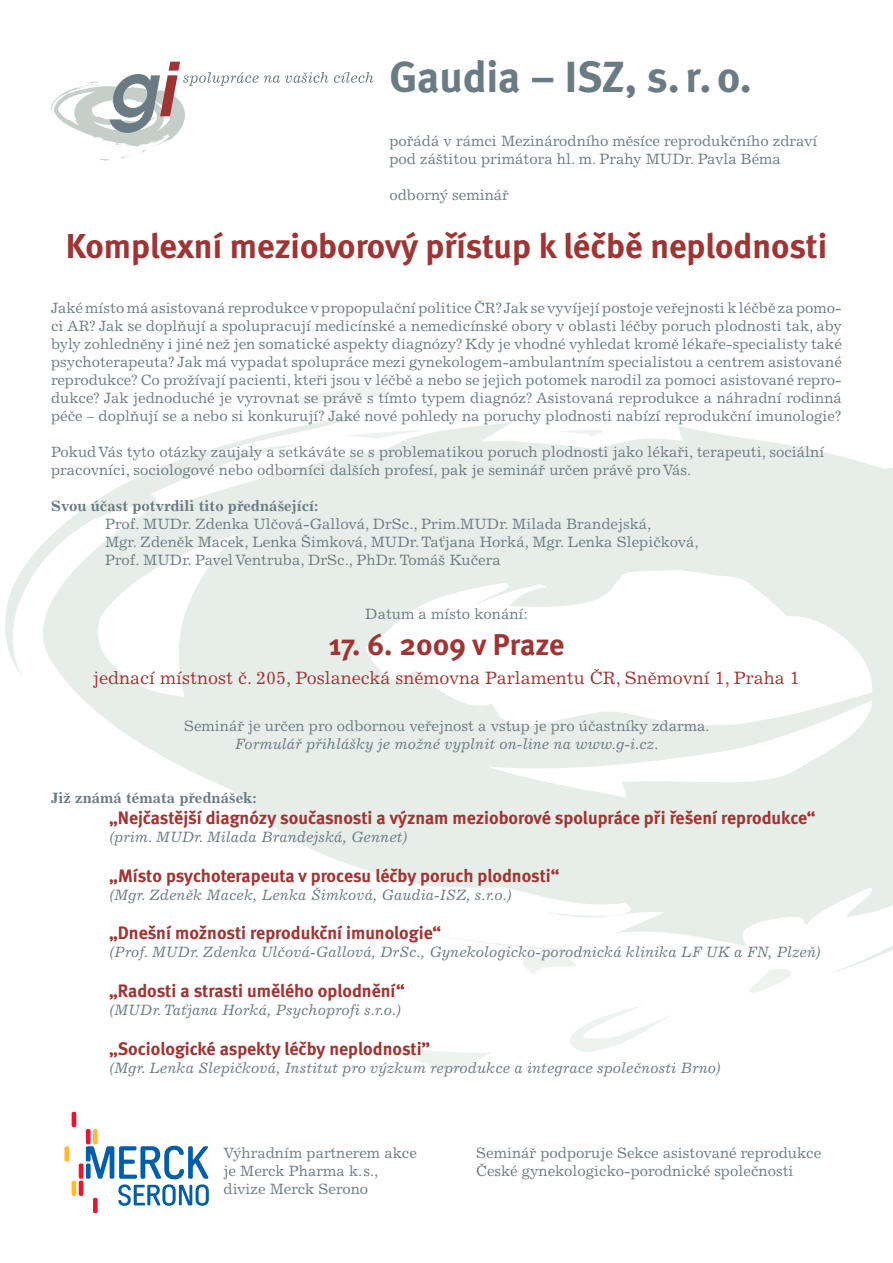
<style>
.page{position:relative;width:893px;height:1263px;background:#fff}
.page>*{position:absolute;margin:0;border:0;box-sizing:border-box;transform-origin:0 0}
.t1{font:43.5px "Meta Bold CE";color:#6b7b84}
.t2{font:34.5px "Meta Bold CE";color:#9f3434}
.t3{font:30px "Meta Bold CE";color:#9f3434}
.t4{font:18px "Meta Bold CE";color:#9f3434}
.t5{font:18px "Excelsior CE";color:#9f3434}
.t6{font:15px/18px "Excelsior CE";color:#6b7b84}
.t7{font:italic 15px "Excelsior CE";color:#6b7b84}
.t8{font:700 15px "Excelsior CE";color:#6b7b84}
</style>
<div class="page">
<svg style="left:400px;top:1049px;width:89px;height:22px"></svg>
<svg style="left:570px;top:1006px;width:98px;height:46px"></svg>
<svg style="left:749px;top:974px;width:42px;height:19px"></svg>
<svg style="left:5px;top:414px;width:888px;height:560px;fill:#e7eee9"></svg>
<svg style="left:284px;top:384px;width:110px;height:20px"></svg>
<svg style="left:346px;top:430px;width:79px;height:9px"></svg>
<svg style="left:548px;top:404px;width:87px;height:13px"></svg>
<svg style="left:410px;top:931px;width:196px;height:43px"></svg>
<svg style="left:51px;top:62px;width:323px;height:98px"></svg>
<svg style="left:86px;top:1146px;width:123px;height:60px"></svg>
<hr style="left:72px;top:1180px;width:4px;height:16px;background:#febc30;border-radius:2px">
<div style="left:93px;top:1129px;width:5px;height:15px;background:#febc30;border-radius:2px"></div>
<div style="left:86px;top:1129px;width:5px;height:15px;background:#e31837;border-radius:2px"></div>
<hr style="left:79px;top:1163px;width:4px;height:16px;background:#e31837;border-radius:2px">
<hr style="left:79px;top:1180px;width:4px;height:16px;background:#e31837;border-radius:2px">
<hr style="left:72px;top:1112px;width:4px;height:15px;background:#e31837;border-radius:2px">
<div style="left:93px;top:1198px;width:5px;height:15px;background:#e31837;border-radius:2px"></div>
<div style="left:64px;top:1146px;width:5px;height:15px;background:#febc30;border-radius:2px"></div>
<h1 class="t1" style="left:389px;top:49px;width:364px">Gaudia – ISZ, s.r.o.</h1>
<p class="t6" style="left:389px;top:132px;width:429px">pořádá v rámci Mezinárodního měsíce reprodukčního zdraví pod záštitou primátora hl. m. Prahy MUDr. Pavla Béma</p>
<p class="t6" style="left:389px;top:186px;width:121px">odborný seminář</p>
<h2 class="t2" style="left:66px;top:224px;width:763px">Komplexní mezioborový přístup k léčbě neplodnosti</h2>
<p class="t6" style="left:51px;top:299px;width:792px;text-align:justify">Jaké místo má asistovaná reprodukce v propopulační politice ČR? Jak se vyvíjejí postoje veřejnosti k léčbě za pomo&shy;ci AR? Jak se doplňují a spolupracují medicínské a nemedicínské obory v oblasti léčby poruch plodnosti tak, aby byly zohledněny i jiné než jen somatické aspekty diagnózy? Kdy je vhodné vyhledat kromě lékaře-specialisty také psychoterapeuta? Jak má vypadat spolupráce mezi gynekologem-ambulantním specialistou a centrem asistované reprodukce? Co prožívají pacienti, kteři jsou v léčbě a nebo se jejich potomek narodil za pomoci asistované repro&shy;dukce? Jak jednoduché je vyrovnat se právě s tímto typem diagnóz? Asistovaná reprodukce a náhradní rodinná péče – doplňují se a nebo si konkurují? Jaké nové pohledy na poruchy plodnosti nabízí reprodukční imunologie?</p>
<p class="t6" style="left:51px;top:443px;width:775px">Pokud Vás tyto otázky zaujaly a setkáváte se s problematikou poruch plodnosti jako lékaři, terapeuti, sociální pracovníci, sociologové nebo odborníci dalších profesí, pak je seminář určen právě pro Vás.</p>
<p class="t8" style="left:51px;top:498px;width:269px">Svou účast potvrdili tito přednášející:</p>
<p class="t6" style="left:105px;top:515px;width:595px">Prof. MUDr. Zdenka Ulčová-Gallová, DrSc., Prim.MUDr. Milada Brandejská,<br>Mgr. Zdeněk Macek, Lenka Šimková, MUDr. Taťjana Horká, Mgr. Lenka Slepičková,<br>Prof. MUDr. Pavel Ventruba, DrSc., PhDr. Tomáš Kučera</p>
<p class="t6" style="left:365px;top:605px;width:164px">Datum a místo konání:</p>
<h3 class="t3" style="left:329px;top:626px;width:237px">17. 6. 2009 v Praze</h3>
<p class="t5" style="left:93px;top:668px;width:708px">jednací místnost č. 205, Poslanecká sněmovna Parlamentu ČR, Sněmovní 1, Praha 1</p>
<p class="t6" style="left:184px;top:717px;width:527px">Seminář je určen pro odbornou veřejnost a vstup je pro účastníky zdarma.</p>
<p class="t7" style="left:235px;top:736px;width:425px">Formulář přihlášky je možné vyplnit on-line na www.g-i.cz.</p>
<p class="t8" style="left:51px;top:790px;width:207px">Již známá témata přednášek:</p>
<p class="t4" style="left:109px;top:807px;width:708px">„Nejčastější diagnózy současnosti a význam mezioborové spolupráce při řešení reprodukce“</p>
<p class="t7" style="left:109px;top:829px;width:300px">(prim. MUDr. Milada Brandejská, Gennet)</p>
<p class="t4" style="left:109px;top:864px;width:452px">„Místo psychoterapeuta v procesu léčby poruch plodnosti“</p>
<p class="t7" style="left:109px;top:887px;width:405px">(Mgr. Zdeněk Macek, Lenka Šimková, Gaudia-ISZ, s.r.o.)</p>
<p class="t4" style="left:109px;top:922px;width:334px">„Dnešní možnosti reprodukční imunologie“</p>
<p class="t7" style="left:109px;top:944px;width:714px">(Prof. MUDr. Zdenka Ulčová-Gallová, DrSc., Gynekologicko-porodnická klinika LF UK a FN, Plzeň)</p>
<p class="t4" style="left:109px;top:979px;width:297px">„Radosti a strasti umělého oplodnění“</p>
<p class="t7" style="left:109px;top:1002px;width:294px">(MUDr. Taťjana Horká, Psychoprofi s.r.o.)</p>
<p class="t4" style="left:109px;top:1037px;width:323px">„Sociologické aspekty léčby neplodnosti”</p>
<p class="t7" style="left:109px;top:1060px;width:614px">(Mgr. Lenka Slepičková, Institut pro výzkum reprodukce a integrace společnosti Brno)</p>
<p class="t6" style="left:224px;top:1144px;width:195px">Výhradním partnerem akce je Merck Pharma k.s., divize Merck Serono</p>
<p class="t6" style="left:476px;top:1144px;width:346px">Seminář podporuje Sekce asistované reprodukce<br>České gynekologicko-porodnické společnosti</p>
</div>
